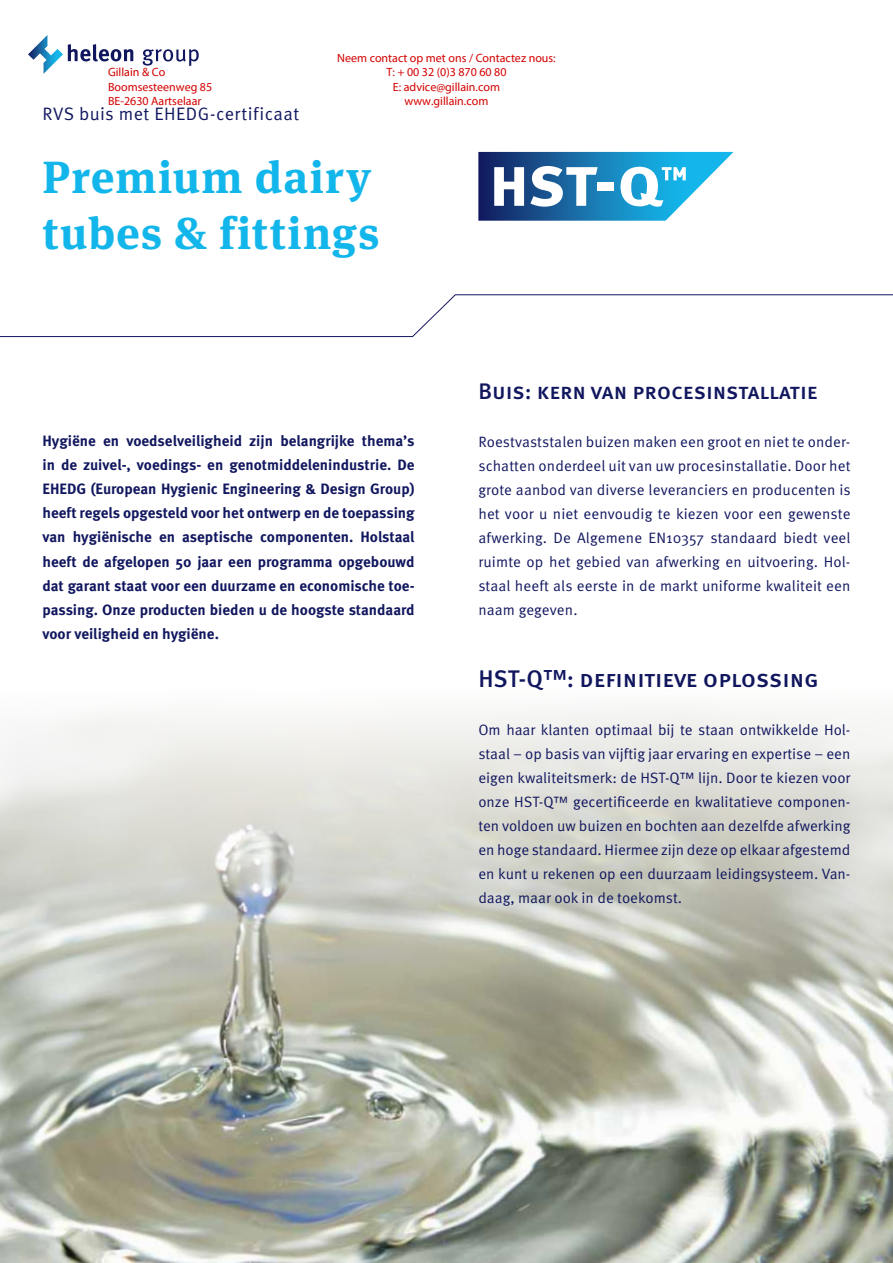
<style>
.page{position:relative;width:893px;height:1263px;background:#fff}
.page>*{position:absolute;margin:0;border:0;box-sizing:border-box;transform-origin:0 0}
.t1{font:700 45px/55.5px "Meta Serif OT";letter-spacing:.03em;color:#13b6ea}
.t2{font:500 24px "Meta OT";color:#11175e}
.t3{font:500 22.5px "Meta OT";letter-spacing:-.005em;color:#11175e}
.t4{font:18px "Meta OT";letter-spacing:.02em;color:#11175e}
.t5{font:15px/24px "Meta OT";color:#11175e;text-align:justify}
.t6{font:700 15px/24px "Meta OT";color:#11175e;text-align:justify}
.t7{font:12px/14.4px "Myriad Pro";color:#d40000}
</style>
<div class="page">
<svg style="left:0;top:294px;width:893px;height:43px"></svg>
<img style="left:0;top:709px;width:893px;height:554px">
<svg style="left:478px;top:152px;width:255px;height:69px"></svg>
<svg style="left:143px;top:49px;width:56px;height:17px"></svg>
<svg style="left:28px;top:35px;width:105px;height:39px"></svg>
<p class="t7" style="left:337px;top:50px;width:220px;text-align:center">Neem contact op met ons / Contactez nous:<br>T: + 00 32 (0)3 870 60 80<br>E: advice@gillain.com<br>www.gillain.com</p>
<p class="t7" style="left:108px;top:65px;width:106px">Gillain &amp; Co<br>Boomsesteenweg 85<br>BE-2630 Aartselaar</p>
<p class="t4" style="left:43px;top:103px;width:258px">RVS buis met EHEDG-certificaat</p>
<h1 class="t1" style="left:43px;top:150px;width:338px">Premium dairy tubes &amp; fittings</h1>
<p class="t6" style="left:43px;top:429px;width:374px">Hygiëne en voedselveiligheid zijn belangrijke thema’s in de zuivel-, voedings- en genotmiddelenindustrie. De EHEDG (European Hygienic Engineering &amp; Design Group) heeft regels opgesteld voor het ontwerp en de toepassing van hygiënische en aseptische componenten. Holstaal heeft de afgelopen 50 jaar een programma opgebouwd dat garant staat voor een duurzame en economische toe&shy;passing. Onze producten bieden u de hoogste standaard voor veiligheid en hygiëne.</p>
<h3 class="t3" style="left:478px;top:377px;width:341px">Buis: kern van procesinstallatie</h3>
<p class="t5" style="left:478px;top:430px;width:374px">Roestvaststalen buizen maken een groot en niet te onder&shy;schatten onderdeel uit van uw procesinstallatie. Door het grote aanbod van diverse leveranciers en producenten is het voor u niet eenvoudig te kiezen voor een gewenste afwerking. De Algemene EN10357 standaard biedt veel ruimte op het gebied van afwerking en uitvoering. Hol&shy;staal heeft als eerste in de markt uniforme kwaliteit een naam gegeven.</p>
<h2 class="t2" style="left:478px;top:663px;width:342px">HST-Q™: definitieve oplossing</h2>
<p class="t5" style="left:478px;top:718px;width:374px">Om haar klanten optimaal bij te staan ontwikkelde Hol&shy;staal – op basis van vijftig jaar ervaring en expertise – een eigen kwaliteitsmerk: de HST-Q™ lijn. Door te kiezen voor onze HST-Q™ gecertificeerde en kwalitatieve componen&shy;ten voldoen uw buizen en bochten aan dezelfde afwerking en hoge standaard. Hiermee zijn deze op elkaar afgestemd en kunt u rekenen op een duurzaam leidingsysteem. Van&shy;daag, maar ook in de toekomst.</p>
</div>
